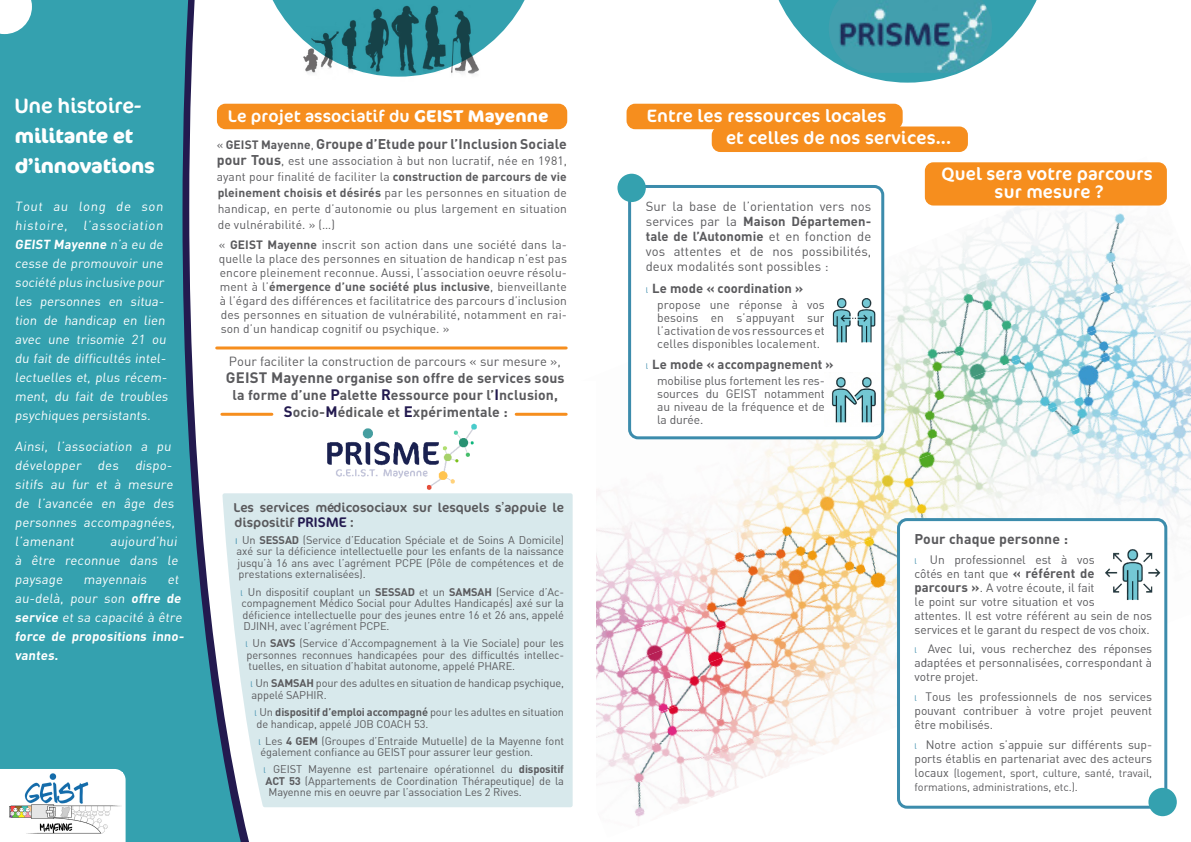
<style>
.page{position:relative;width:1191px;height:842px;background:#fff}
.page>*{position:absolute;margin:0;border:0;box-sizing:border-box;transform-origin:0 0}
.t1{font:21px "Cocon";letter-spacing:-.01em;color:#fff}
.t2{font:700 20px/30px "Cocon";letter-spacing:-.01em;color:#fff}
.t3{font:18px "Cocon";letter-spacing:.01em;color:#fff}
.t4{font:17px "Cocon";letter-spacing:.01em;color:#fff}
.t5{font:700 14px/17px "DIN";letter-spacing:.01em;color:#5a5a5d;text-align:center}
.t6{font:13px/19px "DIN";color:#fff}
.t7{font:13px/15px "DIN";letter-spacing:.005em;color:#5a5a5d;text-align:justify}
.t8{font:700 13px/19px "DIN";color:#fff}
.t9{font:13px/15px "Cocon";color:#5a5a5d}
.t10{font:700 13px "DIN";letter-spacing:.005em;color:#5a5a5d}
.t11{font:12px/14px "DIN";letter-spacing:-.005em;color:#5a5a5d;text-align:justify}
.t12{font:11px/11.5px "DIN";letter-spacing:-.01em;color:#5a5a5d;text-align:justify}
.s1{font-weight:700}
.s2{font-weight:400}
.s3{font-weight:400;font-size:12px}
.s4{font-size:12px}
.s5{font-weight:700;font-size:14px}
.s6{font-size:15px}
.s7{font-size:15px;color:#231a4f}
.s8{font-size:14px;color:#231a4f}
.s9{font-family:"Myriad Pro";font-size:8px;color:#3c8cac}
.s10{font-size:8px;color:#3c8cac}
.s11{font-weight:400;font-size:8px;color:#3c8cac}
.s12{font-weight:700;font-size:13px}
</style>
<div class="page">
<img style="left:474px;top:237px;width:683px;height:113px">
<img style="left:484px;top:263px;width:707px;height:87px">
<img style="left:495px;top:293px;width:696px;height:57px">
<img style="left:506px;top:324px;width:685px;height:31px">
<img style="left:884px;top:355px;width:307px;height:30px">
<img style="left:884px;top:385px;width:307px;height:31px">
<img style="left:633px;top:416px;width:558px;height:31px">
<img style="left:765px;top:447px;width:426px;height:31px">
<img style="left:596px;top:478px;width:595px;height:30px">
<img style="left:596px;top:508px;width:584px;height:31px">
<img style="left:596px;top:539px;width:572px;height:31px">
<img style="left:596px;top:570px;width:572px;height:189px">
<img style="left:603px;top:601px;width:574px;height:216px">
<img style="left:327px;top:423px;width:150px;height:67px">
<div style="left:629px;top:186px;width:253px;height:252px;background:#fff;border-radius:9px"></div>
<div style="left:628px;top:185px;width:256px;height:254px;border:3px solid #3c8cac;border-radius:9px"></div>
<div style="left:898px;top:520px;width:267px;height:287px;background:#fff;border-radius:9px"></div>
<div style="left:897px;top:518px;width:270px;height:291px;border:3px solid #3c8cac;border-radius:9px"></div>
<div style="left:265px;top:493px;width:308px;height:315px;background:#d8e9ec"></div>
<svg style="left:0;top:0;width:259px;height:842px;fill:#34a1af"></svg>
<svg style="left:257px;top:0;width:268px;height:77px"></svg>
<img style="left:290px;top:0;width:210px;height:77px">
<svg style="left:778px;top:0;width:259px;height:83px"></svg>
<img style="left:828px;top:0;width:164px;height:73px">
<div style="left:217px;top:104px;width:350px;height:25px;background:#f68e1e;border-radius:9px"></div>
<svg style="left:0;top:769px;width:126px;height:73px"></svg>
<img style="left:8px;top:773px;width:114px;height:63px">
<hr style="left:217px;top:346px;width:349px;height:3px;background:#f68e1e">
<hr style="left:222px;top:413px;width:50px;height:3px;background:#f68e1e">
<hr style="left:516px;top:413px;width:50px;height:3px;background:#f68e1e">
<div style="left:626px;top:104px;width:276px;height:25px;background:#f68e1e;border-radius:9px"></div>
<div style="left:711px;top:126px;width:257px;height:26px;background:#f68e1e;border-radius:9px"></div>
<div style="left:925px;top:162px;width:241px;height:44px;background:#f68e1e;border-radius:9px"></div>
<svg style="left:0;top:0;width:32px;height:34px"></svg>
<div style="left:617px;top:174px;width:29px;height:28px;background:#34a1af;border-radius:50%"></div>
<div style="left:1148px;top:788px;width:28px;height:28px;background:#34a1af;border-radius:50%"></div>
<img style="left:831px;top:377px;width:45px;height:46px">
<img style="left:832px;top:298px;width:44px;height:45px">
<img style="left:1105px;top:545px;width:59px;height:60px">
<p class="t1" style="left:15px;top:86px;width:128px">Une histoire-</p>
<p class="t2" style="left:15px;top:121px;width:141px">militante et d’innovations</p>
<p class="t6" style="left:15px;top:197px;width:156px">Tout au long de son histoire, l’association<br><span class="s1">GEIST Mayenne</span> n’a eu de cesse de promouvoir une société plus inclusive pour les personnes en situa&shy;tion de handicap en lien avec une trisomie 21 ou du fait de difficultés intel&shy;lectuelles et, plus récem&shy;ment, du fait de troubles psychiques persistants.</p>
<p class="t6" style="left:15px;top:436px;width:164px">Ainsi, l’association a pu développer des dispo&shy;sitifs au fur et à mesure de l’avancée en âge des personnes accompagnées, l’amenant</p>
<p class="t6" style="left:15px;top:531px;width:166px;text-align:justify;text-indent:95px">aujourd’hui à être reconnue dans le paysage</p>
<p class="t6" style="left:84px;top:569px;width:67px">mayennais</p>
<p class="t8" style="left:15px;top:569px;width:172px;text-indent:153px"><span class="s2">et au-delà, pour son</span> offre de service <span class="s2">et sa capacité à être </span>force de propositions inno&shy;vantes.</p>
<p class="t4" style="left:228px;top:100px;width:322px">Le projet associatif du <span class="s1">GEIST Mayenne</span></p>
<p class="t5" style="left:217px;top:135px;width:352px"><span class="s3">«</span> <span class="s4">GEIST Mayenne</span><span class="s3">,</span> Groupe d’Etude pour l’Inclusion Sociale</p>
<p class="t11" style="left:217px;top:152px;width:352px;line-height:16px"><span class="s5">pour Tous</span>, est une association à but non lucratif, née en 1981, ayant pour finalité de faciliter la <span class="s1">construction de parcours de vie pleinement choisis et désirés</span> par les personnes en situation de handicap, en perte d’autonomie ou plus largement en situation de vulnérabilité. » (…)</p>
<p class="t11" style="left:219px;top:237px;width:350px">« <span class="s1">GEIST Mayenne</span> inscrit son action dans une société dans la&shy;quelle la place des personnes en situation de handicap n’est pas encore pleinement reconnue. Aussi, l’association oeuvre résolu&shy;ment à l’<span class="s1">émergence d’une société plus inclusive</span>, bienveillante à l’égard des différences et facilitatrice des parcours d’inclusion des personnes en situation de vulnérabilité, notamment en rai&shy;son d’un handicap cognitif ou psychique. »</p>
<p class="t7" style="left:229px;top:353px;width:333px">Pour faciliter la construction de parcours « sur mesure »,</p>
<p class="t5" style="left:226px;top:368px;width:340px"><span class="s6">GEIST Mayenne</span> organise son offre de services sous la forme d’une <span class="s7">P</span>alette <span class="s7">R</span>essource pour l’<span class="s7">I</span>nclusion,<br><span class="s7">S</span>ocio-<span class="s7">M</span>édicale et <span class="s7">E</span>xpérimentale :</p>
<p class="t9" style="left:233px;top:499px;width:332px">Les services médicosociaux sur lesquels s’appuie le dispositif <span class="s8">PRISME</span> :</p>
<p class="t12" style="left:235px;top:534px;width:330px"><span class="s9">l</span> Un <span class="s1">SESSAD</span> (Service d’Education Spéciale et de Soins A Domicile) axé sur la déficience intellectuelle pour les enfants de la naissance jusqu’à 16 ans avec l’agrément PCPE (Pôle de compétences et de prestations externalisées).</p>
<p class="t12" style="left:240px;top:586px;width:325px"><span class="s10">l</span> Un dispositif couplant un <span class="s1">SESSAD</span> et un <span class="s1">SAMSAH</span> (Service d’Ac&shy;compagnement Médico Social pour Adultes Handicapés) axé sur la déficience intellectuelle pour des jeunes entre 16 et 26 ans, appelé DJINH, avec l’agrément PCPE.</p>
<p class="t12" style="left:245px;top:637px;width:320px"><span class="s10">l</span> Un <span class="s1">SAVS</span> (Service d’Accompagnement à la Vie Sociale) pour les personnes reconnues handicapées pour des difficultés intellec&shy;tuelles, en situation d’habitat autonome, appelé PHARE.</p>
<p class="t12" style="left:250px;top:677px;width:315px"><span class="s10">l</span> Un <span class="s1">SAMSAH</span> pour des adultes en situation de handicap psychique, appelé SAPHIR.</p>
<p class="t12" style="left:254px;top:706px;width:311px"><span class="s10">l</span> Un <span class="s1">dispositif d’emploi accompagné</span> pour les adultes en situation de handicap, appelé JOB COACH 53.</p>
<p class="t12" style="left:258px;top:735px;width:307px"><span class="s10">l</span> Les <span class="s1">4 GEM</span> (Groupes d’Entraide Mutuelle) de la Mayenne font également confiance au GEIST pour assurer leur gestion.</p>
<p class="t12" style="left:263px;top:763px;width:302px"><span class="s10">l</span> GEIST Mayenne est partenaire opérationnel du <span class="s1">dispositif ACT 53</span> (Appartements de Coordination Thérapeutique) de la Mayenne mis en oeuvre par l’association Les 2 Rives.</p>
<p class="t3" style="left:647px;top:99px;width:241px">Entre les ressources locales</p>
<p class="t3" style="left:726px;top:121px;width:227px">et celles de nos services...</p>
<p class="t3" style="left:941px;top:157px;width:213px">Quel sera votre parcours</p>
<p class="t3" style="left:994px;top:176px;width:110px">sur mesure ?</p>
<p class="t7" style="left:646px;top:199px;width:227px">Sur la base de l’orientation vers nos services par la <span class="s1">Maison Départemen&shy;tale de l’Autonomie</span> et en fonction de vos attentes et de nos possibilités, deux modalités sont possibles :</p>
<p class="t10" style="left:646px;top:280px;width:159px"><span class="s11">l</span> Le mode « coordination »</p>
<p class="t11" style="left:657px;top:298px;width:169px;line-height:13px">propose une réponse à vos besoins en s’appuyant sur l’activation de vos ressources et celles disponibles localement.</p>
<p class="t10" style="left:646px;top:356px;width:189px"><span class="s11">l</span> Le mode « accompagnement »</p>
<p class="t11" style="left:657px;top:374px;width:169px;line-height:13px">mobilise plus fortement les res&shy;sources du GEIST notamment au niveau de la fréquence et de la durée.</p>
<p class="t5" style="left:914px;top:530px;width:155px">Pour chaque personne :</p>
<p class="t11" style="left:914px;top:552px;width:239px;text-align:left"><span class="s10">l</span> Un professionnel est à vos<br>côtés en tant que <span class="s12">« référent de<br>parcours »</span>. A votre écoute, il fait<br>le point sur votre situation et vos<br>attentes. Il est votre référent au sein de nos services et le garant du respect de vos choix.</p>
<p class="t11" style="left:914px;top:642px;width:239px"><span class="s10">l</span> Avec lui, vous recherchez des réponses adaptées et personnalisées, correspondant à votre projet.</p>
<p class="t11" style="left:914px;top:689px;width:239px"><span class="s10">l</span> Tous les professionnels de nos services pouvant contribuer à votre projet peuvent être mobilisés.</p>
<p class="t11" style="left:914px;top:737px;width:239px"><span class="s10">l</span> Notre action s’appuie sur différents sup&shy;ports établis en partenariat avec des acteurs</p>
<p class="t12" style="left:914px;top:765px;width:239px;line-height:14px"><span class="s4">locaux</span> (logement, sport, culture, santé, travail, formations, administrations, etc.).</p>
</div>
